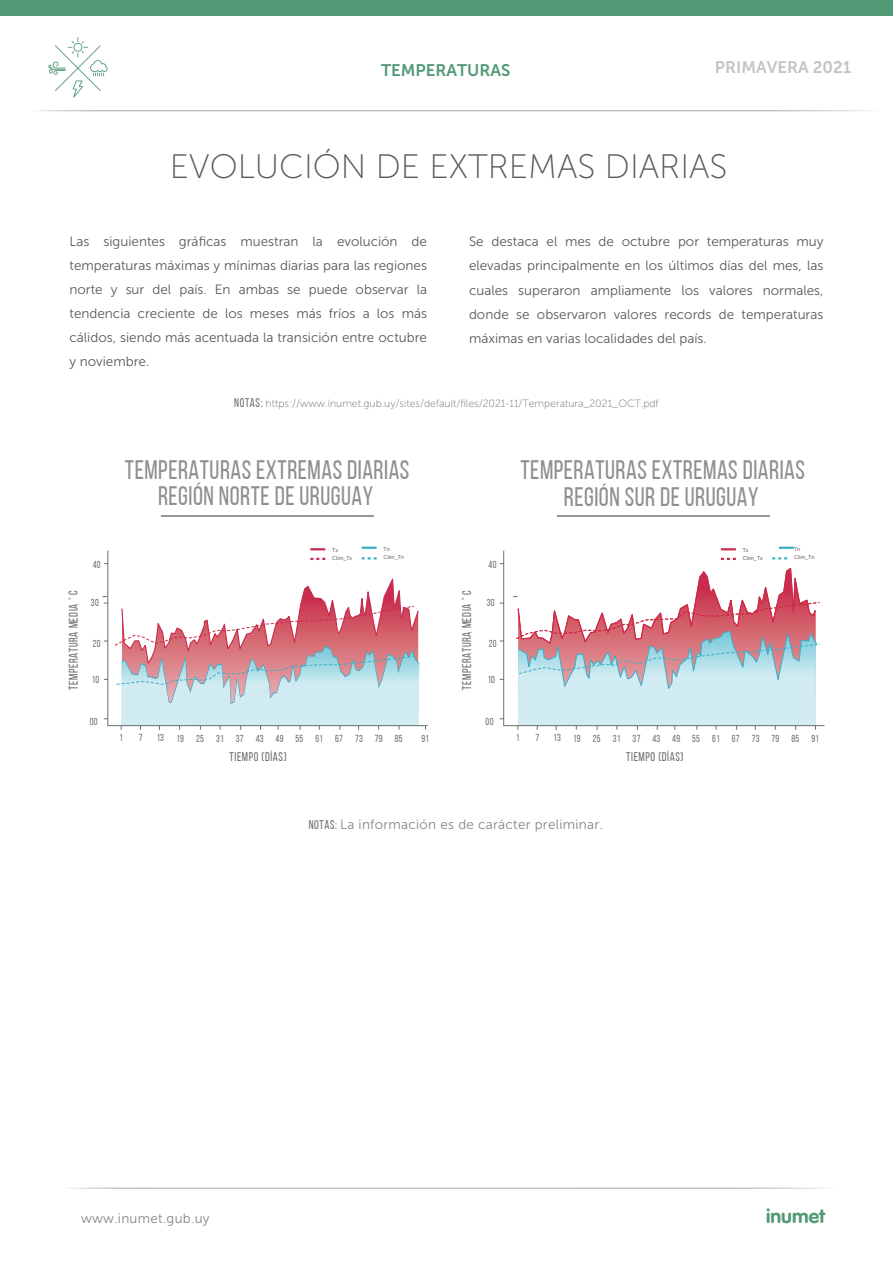
<style>
.page{position:relative;width:893px;height:1263px;background:#fff}
.page>*{position:absolute;margin:0;border:0;box-sizing:border-box;transform-origin:0 0}
.t1{font:33.9px "Museo Sans 100";color:#58595b}
.t2{font:26.7px/27.2px "Bebas Neue";letter-spacing:.02em;color:#918e90;text-align:center;scale:.96 1}
.t3{font:19.5px "VAG Rounded Bold";color:#529a76}
.t4{font:16.8px "Museo Sans 700";color:#c2c4c6}
.t5{font:16.8px "Museo Sans 700";color:#529a76}
.t6{font:13.5px/24px "Museo Sans 300";color:#58595b;text-align:justify}
.t7{font:13.5px "Museo Sans 300";letter-spacing:.02em;color:#868686}
.t8{font:12.6px "Bebas Neue";letter-spacing:.05em;color:#6d6e71;scale:.96 1}
.t9{font:10.5px "Museo Sans 100";color:#6d6e71}
.t10{font:10.2px "Bebas Neue";letter-spacing:.035em;color:#727274;scale:.96 1}
.t11{font:5.55px/8.4px "Museo Sans 500";letter-spacing:-.005em;color:#676a6a;scale:.95 1}
.s1{font-family:"Bebas Neue";font-size:12.6px}
.s2{font-family:"Bebas Neue";font-size:12.6px;color:#6d6e71}
</style>
<div class="page">
<div style="left:0;top:0;width:893px;height:16px;background:#529a76"></div>
<hr style="left:0;top:110px;width:893px;height:1px;background:#989797">
<svg style="left:48px;top:37px;width:59px;height:61px"></svg>
<hr style="left:0;top:1188px;width:893px;height:1px;background:#989797">
<hr style="left:162px;top:515px;width:212px;height:1px;background:#989797">
<hr style="left:557px;top:515px;width:213px;height:1px;background:#989797">
<svg style="left:779px;top:547px;width:15px;height:2px"></svg>
<svg style="left:721px;top:548px;width:15px;height:2px"></svg>
<svg style="left:362px;top:547px;width:15px;height:2px"></svg>
<svg style="left:310px;top:548px;width:15px;height:2px"></svg>
<svg style="left:107px;top:550px;width:321px;height:176px"></svg>
<svg style="left:114px;top:574px;width:312px;height:156px"></svg>
<svg style="left:513px;top:726px;width:307px;height:4px"></svg>
<svg style="left:503px;top:550px;width:322px;height:176px"></svg>
<p class="t5" style="left:381px;top:60px;width:131px">TEMPERATURAS</p>
<p class="t4" style="left:715px;top:58px;width:138px">PRIMAVERA 2021</p>
<h1 class="t1" style="left:170px;top:148px;width:559px">EVOLUCIÓN DE EXTREMAS DIARIAS</h1>
<p class="t6" style="left:70px;top:229px;width:359px">Las siguientes gráficas muestran la evolución de temperaturas máximas y mínimas diarias para las regiones norte y sur del país. En ambas se puede observar la tendencia creciente de los meses más fríos a los más cálidos, siendo más acentuada la transición entre octubre y noviembre.</p>
<p class="t6" style="left:469px;top:230px;width:356px">Se destaca el mes de octubre por temperaturas muy elevadas principalmente en los últimos días del mes, las cuales superaron ampliamente los valores normales, donde se observaron valores records de temperaturas máximas en varias localidades del país.</p>
<p class="t9" style="left:234px;top:398px;width:426px"><span class="s1">NOTAS:</span> https://www.inumet.gub.uy/sites/default/files/2021-11/Temperatura_2021_OCT.pdf</p>
<p class="t8" style="left:67px;top:690px;width:105px;rotate:-90deg">TEMPERATURA MEDIA ° C</p>
<p class="t10" style="left:93px;top:559px;width:10px">40</p>
<p class="t10" style="left:91px;top:596px;width:10px">30</p>
<p class="t10" style="left:93px;top:637px;width:10px">20</p>
<p class="t10" style="left:92px;top:674px;width:9px">10</p>
<p class="t10" style="left:90px;top:716px;width:10px">00</p>
<h2 class="t2" style="left:125px;top:456px;width:298px">TEMPERATURAS EXTREMAS DIARIAS</h2>
<h2 class="t2" style="left:521px;top:456px;width:298px">TEMPERATURAS EXTREMAS DIARIAS<br>REGIÓN SUR DE URUGUAY</h2>
<h2 class="t2" style="left:158px;top:482px;width:226px">REGIÓN NORTE DE URUGUAY</h2>
<p class="t11" style="left:332px;top:546px;width:22px">Tx<br>Clim_Tx</p>
<p class="t11" style="left:384px;top:545px;width:23px">Tn<br>Clim_Tn</p>
<p class="t10" style="left:119px;top:732px;width:5px">1</p>
<p class="t10" style="left:139px;top:732px;width:5px">7</p>
<p class="t10" style="left:157px;top:733px;width:258px">13 19 25 31 37 43 49 55 61 67 73 79 85</p>
<p class="t8" style="left:230px;top:750px;width:61px">TIEMPO (DÍAS)</p>
<p class="t10" style="left:421px;top:733px;width:9px">91</p>
<p class="t8" style="left:460px;top:690px;width:105px;rotate:-90deg">TEMPERATURA MEDIA ° C</p>
<p class="t10" style="left:489px;top:559px;width:10px">40</p>
<p class="t10" style="left:487px;top:596px;width:10px">30</p>
<p class="t10" style="left:489px;top:637px;width:10px">20</p>
<p class="t10" style="left:488px;top:674px;width:9px">10</p>
<p class="t10" style="left:486px;top:716px;width:10px">00</p>
<p class="t11" style="left:743px;top:546px;width:22px">Tx<br>Clim_Tx</p>
<p class="t11" style="left:794px;top:545px;width:23px">Tn<br>Clim_Tn</p>
<p class="t10" style="left:516px;top:732px;width:5px">1</p>
<p class="t10" style="left:535px;top:732px;width:5px">7</p>
<p class="t10" style="left:553px;top:733px;width:278px">13 19 25 31 37 43 49 55 61 67 73 79 85 91</p>
<p class="t8" style="left:626px;top:750px;width:61px">TIEMPO (DÍAS)</p>
<p class="t7" style="left:309px;top:817px;width:295px"><span class="s2">NOTAS:</span> La información es de carácter preliminar.</p>
<p class="t7" style="left:81px;top:1211px;width:130px">www.inumet.gub.uy</p>
<h3 class="t3" style="left:766px;top:1204px;width:60px">inumet</h3>
</div>
